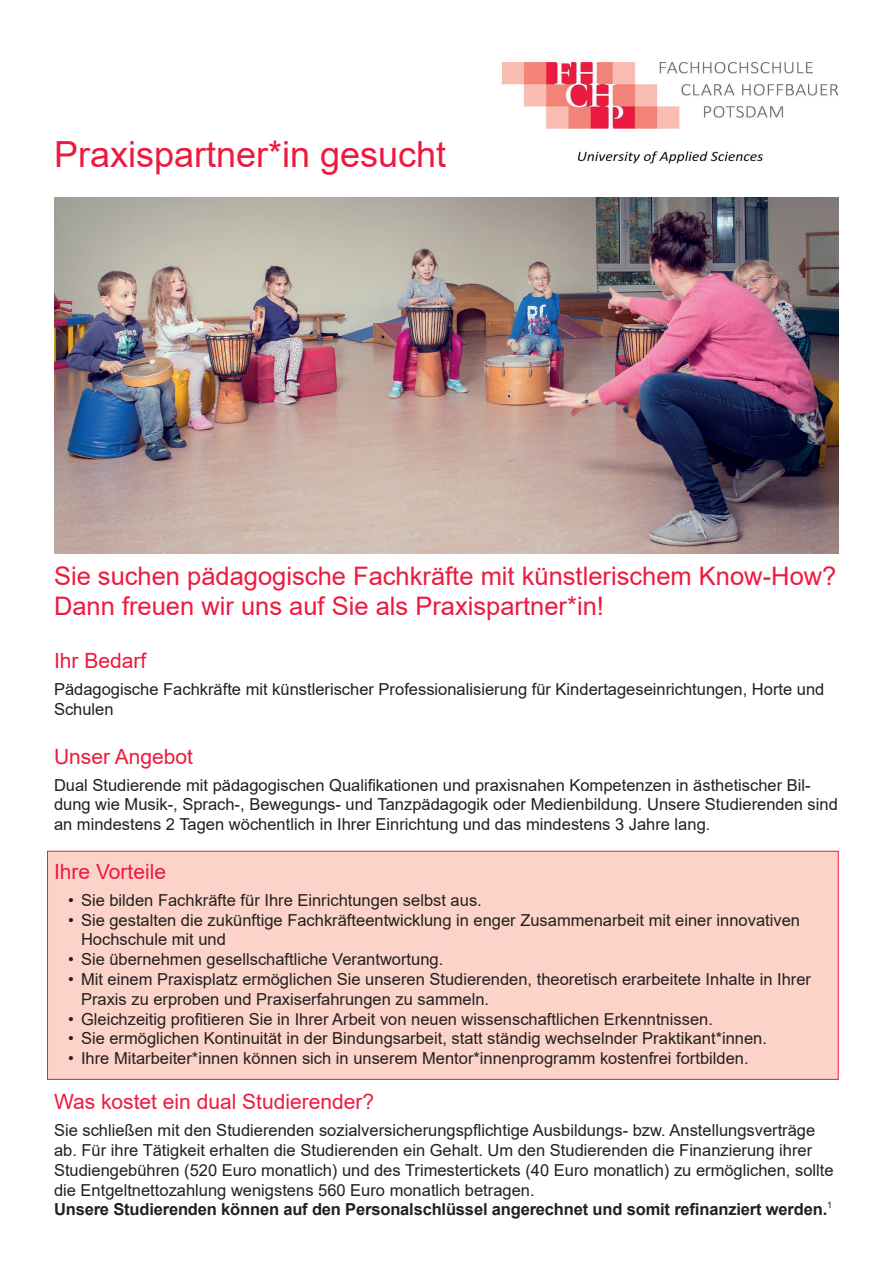
<style>
.page{position:relative;width:893px;height:1263px;background:#fff}
.page>*{position:absolute;margin:0;border:0;box-sizing:border-box;transform-origin:0 0}
.t1{font:36px "Arial";color:#ed1a3f}
.t2{font:25.5px/30.6px "Arial";color:#ed1a3f}
.t3{font:21px "Arial";color:#ed1a3f}
.t4{font:16.5px/19.8px "Arial";color:#231f20}
.t5{font:700 16.5px "Arial";letter-spacing:-.01em;color:#231f20}
.t6{font:9px "Arial";color:#231f20}
</style>
<div class="page">
<div style="left:47px;top:851px;width:792px;height:229px;background:#fcd3c8;border:1px solid #ed1a3f"></div>
<img style="left:501px;top:60px;width:337px;height:104px">
<img style="left:54px;top:197px;width:785px;height:356px">
<h1 class="t1" style="left:54px;top:130px;width:394px">Praxispartner*in gesucht</h1>
<h2 class="t2" style="left:54px;top:560px;width:784px">Sie suchen pädagogische Fachkräfte mit künstlerischem Know-How?<br>Dann freuen wir uns auf Sie als Praxispartner*in!</h2>
<p class="t3" style="left:54px;top:646px;width:94px">Ihr Bedarf</p>
<p class="t4" style="left:54px;top:679px;width:772px">Pädagogische Fachkräfte mit künstlerischer Professionalisierung für Kindertageseinrichtungen, Horte und<br>Schulen</p>
<p class="t3" style="left:54px;top:742px;width:140px">Unser Angebot</p>
<p class="t4" style="left:54px;top:775px;width:785px">Dual Studierende mit pädagogischen Qualifikationen und praxisnahen Kompetenzen in ästhetischer Bil&shy;dung wie Musik-, Sprach-, Bewegungs- und Tanzpädagogik oder Medienbildung. Unsere Studierenden sind an mindestens 2 Tagen wöchentlich in Ihrer Einrichtung und das mindestens 3 Jahre lang.</p>
<p class="t3" style="left:54px;top:857px;width:114px">Ihre Vorteile</p>
<p class="t4" style="left:68px;top:890px;width:415px">• Sie bilden Fachkräfte für Ihre Einrichtungen selbst aus.</p>
<p class="t4" style="left:81px;top:910px;width:720px;text-indent:-13px">• Sie gestalten die zukünftige Fachkräfteentwicklung in enger Zusammenarbeit mit einer innovativen<br>Hochschule mit und</p>
<p class="t4" style="left:68px;top:949px;width:377px">• Sie übernehmen gesellschaftliche Verantwortung.</p>
<p class="t4" style="left:81px;top:969px;width:731px;text-indent:-13px">• Mit einem Praxisplatz ermöglichen Sie unseren Studierenden, theoretisch erarbeitete Inhalte in Ihrer<br>Praxis zu erproben und Praxiserfahrungen zu sammeln.</p>
<p class="t4" style="left:68px;top:1009px;width:646px">• Gleichzeitig profitieren Sie in Ihrer Arbeit von neuen wissenschaftlichen Erkenntnissen.</p>
<p class="t4" style="left:68px;top:1028px;width:700px">• Sie ermöglichen Kontinuität in der Bindungsarbeit, statt ständig wechselnder Praktikant*innen.</p>
<p class="t4" style="left:68px;top:1048px;width:682px">• Ihre Mitarbeiter*innen können sich in unserem Mentor*innenprogramm kostenfrei fortbilden.</p>
<p class="t3" style="left:54px;top:1087px;width:322px">Was kostet ein dual Studierender?</p>
<p class="t4" style="left:54px;top:1120px;width:781px">Sie schließen mit den Studierenden sozialversicherungspflichtige Ausbildungs- bzw. Anstellungsverträge ab. Für ihre Tätigkeit erhalten die Studierenden ein Gehalt. Um den Studierenden die Finanzierung ihrer Studiengebühren (520 Euro monatlich) und des Trimestertickets (40 Euro monatlich) zu ermöglichen, sollte die Entgeltnettozahlung wenigstens 560 Euro monatlich betragen.</p>
<p class="t5" style="left:54px;top:1198px;width:775px">Unsere Studierenden können auf den Personalschlüssel angerechnet und somit refinanziert werden.</p>
<p class="t6" style="left:827px;top:1198px;width:7px">1</p>
</div>
